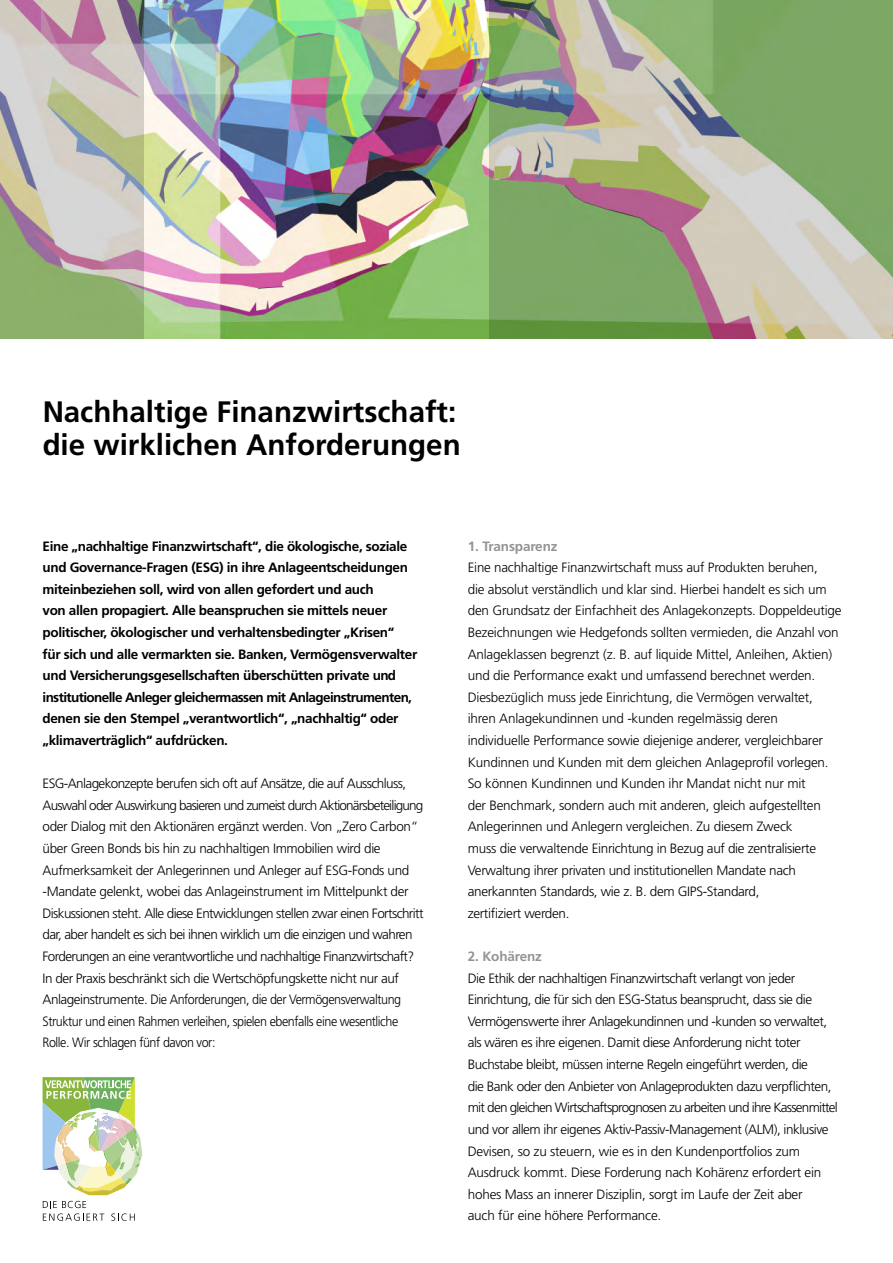
<style>
.page{position:relative;width:893px;height:1263px;background:#fff}
.page>*{position:absolute;margin:0;border:0;box-sizing:border-box;transform-origin:0 0}
.t1{font:700 29.55px/33px "Frutiger LT Std";color:#000}
.Corps_de_texte{font:300 13.5px/21.6px "Frutiger LT Std";letter-spacing:-.025em;color:#000}
.Corps_de_texte-2{font:700 13.5px/21.6px "Frutiger LT Std";letter-spacing:-.025em;color:#000}
.Titre_texte___dans_t{font:700 13.5px "Frutiger LT Std";letter-spacing:-.01em;color:#939393}
</style>
<div class="page">
<img style="left:143px;top:0;width:347px;height:338px">
<svg style="left:490px;top:0;width:403px;height:338px;background:#9cad86"></svg>
<svg style="left:0;top:0;width:143px;height:338px;background:#b8b8a7"></svg>
<svg style="left:43px;top:1201px;width:61px;height:19px"></svg>
<svg style="left:111px;top:1213px;width:24px;height:7px"></svg>
<svg style="left:43px;top:1077px;width:99px;height:118px"></svg>
<h1 class="t1" style="left:43px;top:395px;width:420px">Nachhaltige Finanzwirtschaft: die wirklichen Anforderungen</h1>
<p class="Corps_de_texte-2" style="left:43px;top:535px;width:376px">Eine „nachhaltige Finanzwirtschaft“, die ökologische, soziale und Governance-Fragen (ESG) in ihre Anlageentscheidungen miteinbeziehen soll, wird von allen gefordert und auch<br>von allen propagiert. Alle beanspruchen sie mittels neuer politischer, ökologischer und verhaltensbedingter „Krisen“<br>für sich und alle vermarkten sie. Banken, Vermögensverwalter und Versicherungsgesellschaften überschütten private und institutionelle Anleger gleichermassen mit Anlageinstrumenten, denen sie den Stempel „verantwortlich“, „nachhaltig“ oder „klimaverträglich“ aufdrücken.</p>
<p class="Corps_de_texte" style="left:43px;top:773px;width:383px">ESG-Anlagekonzepte berufen sich oft auf Ansätze, die auf Ausschluss, Auswahl oder Auswirkung basieren und zumeist durch Aktionärsbeteiligung oder Dialog mit den Aktionären ergänzt werden. Von „Zero Carbon“ über Green Bonds bis hin zu nachhaltigen Immobilien wird die Aufmerksamkeit der Anlegerinnen und Anleger auf ESG-Fonds und -Mandate gelenkt, wobei das Anlageinstrument im Mittelpunkt der Diskussionen steht. Alle diese Entwicklungen stellen zwar einen Fortschritt dar, aber handelt es sich bei ihnen wirklich um die einzigen und wahren Forderungen an eine verantwortliche und nachhaltige Finanzwirtschaft?<br>In der Praxis beschränkt sich die Wertschöpfungskette nicht nur auf Anlageinstrumente. Die Anforderungen, die der Vermögensverwaltung Struktur und einen Rahmen verleihen, spielen ebenfalls eine wesentliche Rolle. Wir schlagen fünf davon vor:</p>
<p class="Titre_texte___dans_t" style="left:468px;top:538px;width:91px">1. Transparenz</p>
<p class="Corps_de_texte" style="left:468px;top:557px;width:375px">Eine nachhaltige Finanzwirtschaft muss auf Produkten beruhen,<br>die absolut verständlich und klar sind. Hierbei handelt es sich um den Grundsatz der Einfachheit des Anlagekonzepts. Doppeldeutige Bezeichnungen wie Hedgefonds sollten vermieden, die Anzahl von Anlageklassen begrenzt (z. B. auf liquide Mittel, Anleihen, Aktien) und die Performance exakt und umfassend berechnet werden.<br>Diesbezüglich muss jede Einrichtung, die Vermögen verwaltet, ihren Anlagekundinnen und -kunden regelmässig deren individuelle Performance sowie diejenige anderer, vergleichbarer Kundinnen und Kunden mit dem gleichen Anlageprofil vorlegen.<br>So können Kundinnen und Kunden ihr Mandat nicht nur mit<br>der Benchmark, sondern auch mit anderen, gleich aufgestellten Anlegerinnen und Anlegern vergleichen. Zu diesem Zweck<br>muss die verwaltende Einrichtung in Bezug auf die zentralisierte Verwaltung ihrer privaten und institutionellen Mandate nach anerkannten Standards, wie z. B. dem GIPS-Standard,<br>zertifiziert werden.</p>
<p class="Titre_texte___dans_t" style="left:468px;top:948px;width:76px">2. Kohärenz</p>
<p class="Corps_de_texte" style="left:468px;top:967px;width:372px">Die Ethik der nachhaltigen Finanzwirtschaft verlangt von jeder Einrichtung, die für sich den ESG-Status beansprucht, dass sie die Vermögenswerte ihrer Anlagekundinnen und -kunden so verwaltet, als wären es ihre eigenen. Damit diese Anforderung nicht toter Buchstabe bleibt, müssen interne Regeln eingeführt werden, die<br>die Bank oder den Anbieter von Anlageprodukten dazu verpflichten, mit den gleichen Wirtschaftsprognosen zu arbeiten und ihre Kassenmittel und vor allem ihr eigenes Aktiv-Passiv-Management (ALM), inklusive Devisen, so zu steuern, wie es in den Kundenportfolios zum Ausdruck kommt. Diese Forderung nach Kohärenz erfordert ein hohes Mass an innerer Disziplin, sorgt im Laufe der Zeit aber<br>auch für eine höhere Performance.</p>
</div>
